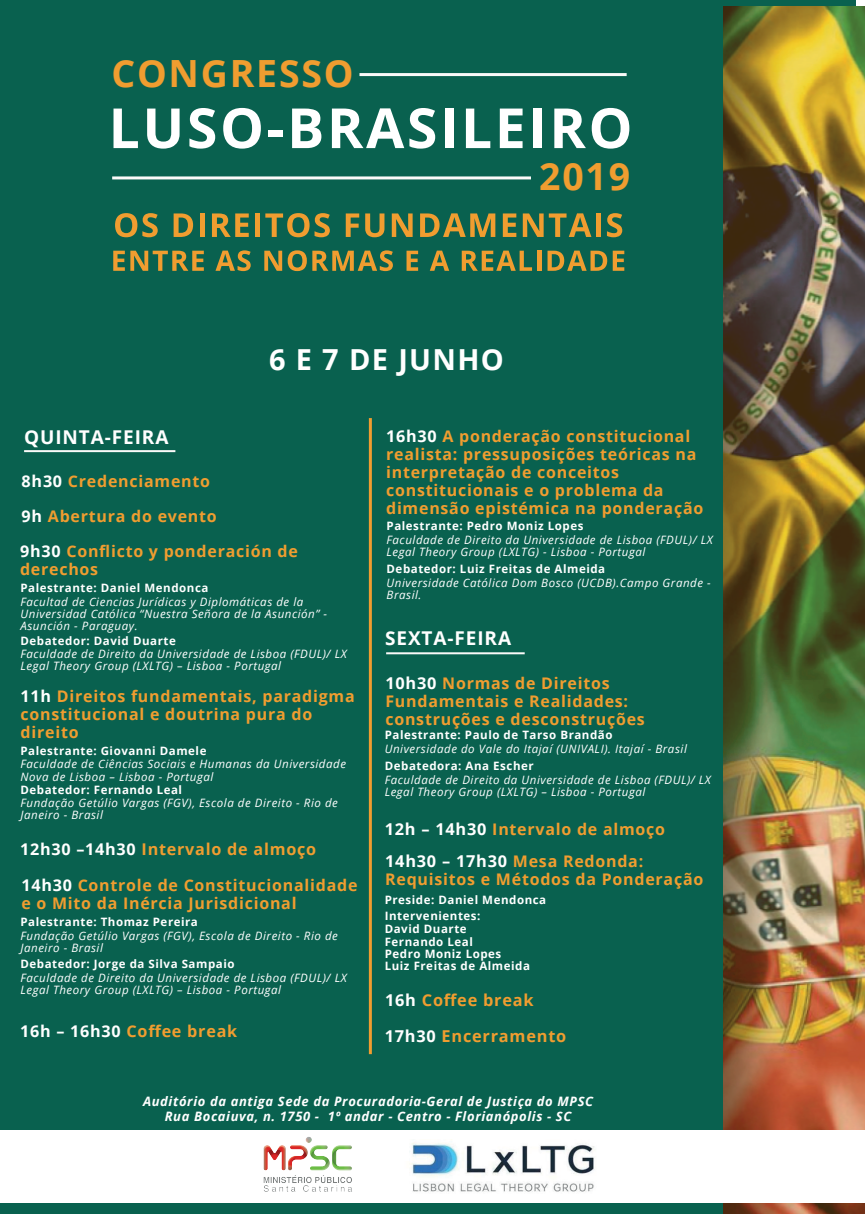
<style>
.page{position:relative;width:865px;height:1214px;background:#fff}
.page>*{position:absolute;margin:0;border:0;box-sizing:border-box;transform-origin:0 0}
.t1{font:700 55.3px "Open Sans";letter-spacing:.045em;color:#fff}
.t2{font:700 37.5px "Open Sans";letter-spacing:.045em;color:#f09d30}
.t3{font:700 29px "Open Sans";letter-spacing:.045em;color:#fff}
.t4{font:700 19px "Open Sans";letter-spacing:.045em;color:#fff}
.t5{font:700 16.3px/35.5px "Open Sans";letter-spacing:.045em;color:#f09d30}
.t6{font:700 16.2px "Open Sans";letter-spacing:.045em;color:#f09d30}
.t7{font:700 16px/18px "Open Sans";letter-spacing:.045em;color:#f09d30}
.t8{font:italic 700 13px/15.6px "Open Sans";letter-spacing:.045em;color:#fff;text-align:center}
.t9{font:italic 11.5px/12px "Open Sans";letter-spacing:.045em;color:#fff}
.t10{font:700 11.5px/12px "Open Sans";letter-spacing:.045em;color:#fff}
.s1{font-size:16.2px;color:#fff}
.s2{color:#fff}
.s3{font-size:16.3px;color:#fff}
</style>
<div class="page">
<div style="left:0;top:0;width:855px;height:1213px;background:#09614f"></div>
<img style="left:723px;top:6px;width:142px;height:1207px">
<hr style="left:112px;top:176px;width:419px;height:3px;background:#fbfaf9">
<hr style="left:359px;top:73px;width:267px;height:3px;background:#fbfaf9">
<svg style="left:115px;top:213px;width:43px;height:24px"></svg>
<svg style="left:174px;top:213px;width:19px;height:24px"></svg>
<div style="left:199px;top:213px;width:5px;height:24px;background:#f09d30"></div>
<svg style="left:212px;top:213px;width:37px;height:24px"></svg>
<div style="left:255px;top:213px;width:5px;height:24px;background:#f09d30"></div>
<svg style="left:265px;top:213px;width:65px;height:24px"></svg>
<svg style="left:346px;top:213px;width:13px;height:24px"></svg>
<svg style="left:365px;top:213px;width:19px;height:24px"></svg>
<svg style="left:392px;top:213px;width:20px;height:24px"></svg>
<svg style="left:420px;top:213px;width:75px;height:24px"></svg>
<svg style="left:503px;top:213px;width:13px;height:24px"></svg>
<svg style="left:523px;top:213px;width:20px;height:24px"></svg>
<svg style="left:549px;top:213px;width:42px;height:24px"></svg>
<div style="left:596px;top:213px;width:5px;height:24px;background:#f09d30"></div>
<svg style="left:607px;top:213px;width:15px;height:24px"></svg>
<svg style="left:113px;top:251px;width:91px;height:20px"></svg>
<svg style="left:215px;top:250px;width:36px;height:21px"></svg>
<svg style="left:264px;top:251px;width:18px;height:20px"></svg>
<svg style="left:288px;top:250px;width:105px;height:21px"></svg>
<svg style="left:406px;top:251px;width:12px;height:20px"></svg>
<svg style="left:430px;top:250px;width:19px;height:21px"></svg>
<svg style="left:462px;top:250px;width:70px;height:21px"></svg>
<hr style="left:537px;top:251px;width:4px;height:20px;background:#f09d30">
<svg style="left:547px;top:250px;width:77px;height:21px"></svg>
<div style="left:0;top:1130px;width:865px;height:72px;background:#fff"></div>
<img style="left:409px;top:1143px;width:185px;height:49px">
<img style="left:263px;top:1137px;width:89px;height:54px">
<hr style="left:24px;top:450px;width:151px;height:2px;background:#fbfaf9">
<hr style="left:386px;top:652px;width:138px;height:2px;background:#fbfaf9">
<hr style="left:369px;top:418px;width:3px;height:635px;background:#f09d30">
<h2 class="t2" style="left:111px;top:46px;width:244px">CONGRESSO</h2>
<h1 class="t1" style="left:108px;top:89px;width:525px">LUSO-BRASILEIRO</h1>
<h2 class="t2" style="left:539px;top:150px;width:92px">2019</h2>
<h3 class="t4" style="left:24px;top:423px;width:146px">QUINTA-FEIRA</h3>
<h3 class="t7" style="left:22px;top:463px;width:197px;line-height:35.1px"><span class="s1">8h30</span> Credenciamento<br><span class="s1">9h</span> Abertura do evento</h3>
<h3 class="t3" style="left:269px;top:339px;width:236px">6 E 7 DE JUNHO</h3>
<h3 class="t7" style="left:386px;top:427px;width:319px"><span class="s1">16h30</span> A ponderação constitucional realista: pressuposições teóricas na interpretação de conceitos constitucionais e o problema da dimensão epistémica na ponderação</h3>
<p class="t10" style="left:386px;top:519px;width:198px">Palestrante: Pedro Moniz Lopes</p>
<h3 class="t7" style="left:20px;top:542px;width:279px"><span class="s1">9h30</span> Conflicto y ponderación de derechos</h3>
<p class="t10" style="left:21px;top:581px;width:189px">Palestrante: Daniel Mendonca</p>
<p class="t9" style="left:21px;top:595px;width:308px">Facultad de Ciencias Jurídicas y Diplomáticas de la<br>Universidad Católica “Nuestra Señora de la Asunción” -<br>Asunción - Paraguay.</p>
<p class="t9" style="left:21px;top:647px;width:328px">Faculdade de Direito da Universidade de Lisboa (FDUL)/ LX<br>Legal Theory Group (LXLTG) – Lisboa - Portugal</p>
<p class="t10" style="left:21px;top:634px;width:157px">Debatedor: David Duarte</p>
<h3 class="t7" style="left:21px;top:686px;width:335px"><span class="s1">11h</span> Direitos fundamentais, paradigma constitucional e doutrina pura do direito</h3>
<p class="t10" style="left:21px;top:744px;width:187px">Palestrante: Giovanni Damele</p>
<p class="t9" style="left:21px;top:758px;width:327px">Faculdade de Ciências Sociais e Humanas da Universidade<br>Nova de Lisboa – Lisboa - Portugal</p>
<p class="t9" style="left:21px;top:796px;width:319px">Fundação Getúlio Vargas (FGV), Escola de Direito - Rio de<br>Janeiro - Brasil</p>
<p class="t10" style="left:21px;top:783px;width:163px">Debatedor: Fernando Leal</p>
<h3 class="t6" style="left:20px;top:837px;width:298px"><span class="s2">12h30 –14h30</span> Intervalo de almoço</h3>
<h3 class="t7" style="left:21px;top:875px;width:337px"><span class="s1">14h30</span> Controle de Constitucionalidade e o Mito da Inércia Jurisdicional</h3>
<p class="t10" style="left:21px;top:915px;width:179px">Palestrante: Thomaz Pereira</p>
<p class="t9" style="left:21px;top:929px;width:319px">Fundação Getúlio Vargas (FGV), Escola de Direito - Rio de<br>Janeiro - Brasil</p>
<p class="t9" style="left:21px;top:971px;width:328px">Faculdade de Direito da Universidade de Lisboa (FDUL)/ LX<br>Legal Theory Group (LXLTG) – Lisboa - Portugal</p>
<p class="t10" style="left:21px;top:957px;width:215px">Debatedor: Jorge da Silva Sampaio</p>
<h3 class="t6" style="left:20px;top:1019px;width:219px"><span class="s2">16h – 16h30</span> Coffee break</h3>
<p class="t9" style="left:386px;top:533px;width:328px">Faculdade de Direito da Universidade de Lisboa (FDUL)/ LX<br>Legal Theory Group (LXLTG) - Lisboa - Portugal</p>
<p class="t9" style="left:386px;top:576px;width:326px">Universidade Católica Dom Bosco (UCDB).Campo Grande -<br>Brasil.</p>
<p class="t10" style="left:386px;top:562px;width:220px">Debatedor: Luiz Freitas de Almeida</p>
<h3 class="t4" style="left:385px;top:624px;width:127px">SEXTA-FEIRA</h3>
<h3 class="t7" style="left:385px;top:673px;width:261px"><span class="s3">10h30</span> Normas de Direitos<br>Fundamentais e Realidades: construções e desconstruções</h3>
<p class="t10" style="left:385px;top:728px;width:229px">Palestrante: Paulo de Tarso Brandão</p>
<p class="t9" style="left:385px;top:742px;width:304px">Universidade do Vale do Itajaí (UNIVALI). Itajaí - Brasil</p>
<p class="t9" style="left:385px;top:773px;width:328px">Faculdade de Direito da Universidade de Lisboa (FDUL)/ LX<br>Legal Theory Group (LXLTG) – Lisboa - Portugal</p>
<p class="t10" style="left:385px;top:759px;width:150px">Debatedora: Ana Escher</p>
<h3 class="t7" style="left:385px;top:819px;width:282px"><span class="s3">12h – 14h30</span> Intervalo de almoço</h3>
<h3 class="t7" style="left:385px;top:851px;width:320px"><span class="s3">14h30 – 17h30</span> Mesa Redonda:<br>Requisitos e Métodos da Ponderação</h3>
<p class="t10" style="left:385px;top:893px;width:163px">Preside: Daniel Mendonca</p>
<p class="t10" style="left:385px;top:908px;width:97px;line-height:13.8px">Intervenientes:<br>David Duarte</p>
<p class="t10" style="left:385px;top:934px;width:147px">Fernando Leal<br>Pedro Moniz Lopes<br>Luiz Freitas de Almeida</p>
<h3 class="t5" style="left:385px;top:981px;width:183px"><span class="s2">16h</span> Coffee break<br><span class="s2">17h30</span> Encerramento</h3>
<p class="t8" style="left:143px;top:1092px;width:451px">Auditório da antiga Sede da Procuradoria-Geral de Justiça do MPSC<br>Rua Bocaiuva, n. 1750 - 1º andar - Centro - Florianópolis - SC</p>
</div>
